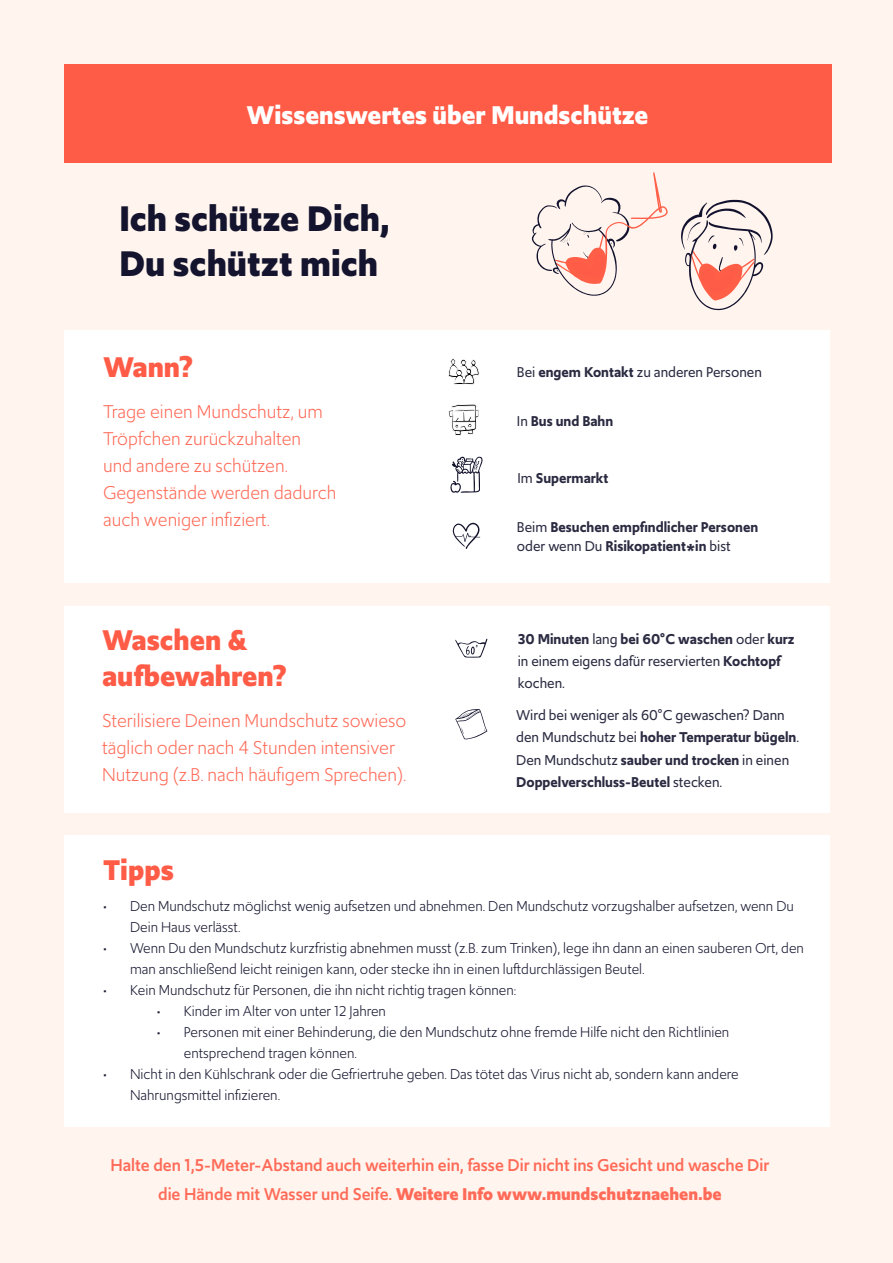
<style>
.page{position:relative;width:893px;height:1263px;background:#fff5ee}
.page>*{position:absolute;margin:0;border:0;box-sizing:border-box;transform-origin:0 0}
.t1{font:700 37.5px/45px "Upgrade";color:#14142e}
.t2{font:700 30px/36px "Upgrade";color:#ff5c47}
.t3{font:700 27px "Upgrade";color:#fff}
.t4{font:19.5px/27px "Upgrade";color:#ff6b58}
.t5{font:500 18px/28.5px "Upgrade";color:#ff6b58;text-align:center}
.t6{font:15px/21px "Upgrade";color:#14142e}
.t7{font:15px/22.2px "Upgrade";color:#2a2a41}
.t8{font:600 15px/19.5px "Upgrade";color:#2a2a41}
.s1{font-weight:600}
.s2{font-weight:400}
.s3{font-weight:700}
</style>
<div class="page">
<div style="left:64px;top:330px;width:765px;height:253px;background:#fff"></div>
<div style="left:64px;top:606px;width:765px;height:206px;background:#fff"></div>
<div style="left:64px;top:836px;width:765px;height:291px;background:#fff"></div>
<div style="left:64px;top:65px;width:767px;height:98px;background:#ff5c47"></div>
<svg style="left:448px;top:358px;width:31px;height:27px"></svg>
<svg style="left:450px;top:456px;width:33px;height:37px"></svg>
<svg style="left:448px;top:404px;width:31px;height:32px"></svg>
<svg style="left:452px;top:522px;width:28px;height:27px"></svg>
<svg style="left:681px;top:200px;width:92px;height:110px"></svg>
<svg style="left:532px;top:172px;width:136px;height:124px"></svg>
<svg style="left:455px;top:638px;width:32px;height:20px"></svg>
<svg style="left:455px;top:709px;width:32px;height:30px"></svg>
<h3 class="t3" style="left:247px;top:97px;width:403px">Wissenswertes über Mundschütze</h3>
<h1 class="t1" style="left:119px;top:196px;width:273px">Ich schütze Dich,<br>Du schützt mich</h1>
<h2 class="t2" style="left:103px;top:349px;width:92px">Wann?</h2>
<h3 class="t4" style="left:103px;top:398px;width:235px">Trage einen Mundschutz, um<br>Tröpfchen zurückzuhalten<br>und andere zu schützen.<br>Gegenstände werden dadurch auch weniger infiziert.</h3>
<h2 class="t2" style="left:102px;top:623px;width:187px">Waschen &amp; aufbewahren?</h2>
<h3 class="t4" style="left:102px;top:707px;width:306px">Sterilisiere Deinen Mundschutz sowieso täglich oder nach 4 Stunden intensiver<br>Nutzung (z.B. nach häufigem Sprechen).</h3>
<p class="t7" style="left:517px;top:361px;width:246px">Bei <span class="s1">engem Kontakt</span> zu anderen Personen</p>
<p class="t8" style="left:517px;top:411px;width:98px"><span class="s2">In</span> Bus und Bahn</p>
<p class="t8" style="left:518px;top:468px;width:93px"><span class="s2">Im</span> Supermarkt</p>
<p class="t8" style="left:517px;top:517px;width:243px"><span class="s2">Beim</span> Besuchen empfindlicher Personen <span class="s2">oder wenn Du</span> Risikopatient*in <span class="s2">bist</span></p>
<p class="t7" style="left:518px;top:628px;width:278px"><span class="s1">30 Minuten</span> lang <span class="s1">bei 60°C waschen</span> oder <span class="s1">kurz </span>in einem eigens dafür reservierten <span class="s1">Kochtopf </span>kochen.</p>
<p class="t7" style="left:516px;top:704px;width:284px">Wird bei weniger als 60°C gewaschen? Dann den Mundschutz bei <span class="s1">hoher Temperatur bügeln</span>.<br>Den Mundschutz <span class="s1">sauber und trocken</span> in einen <span class="s1">Doppelverschluss-Beutel</span> stecken.</p>
<h2 class="t2" style="left:103px;top:852px;width:72px">Tipps</h2>
<p class="t6" style="left:130px;top:896px;width:665px;text-indent:-27px">• Den Mundschutz möglichst wenig aufsetzen und abnehmen. Den Mundschutz vorzugshalber aufsetzen, wenn Du<br>Dein Haus verlässt.</p>
<p class="t6" style="left:130px;top:938px;width:675px;text-indent:-27px">• Wenn Du den Mundschutz kurzfristig abnehmen musst (z.B. zum Trinken), lege ihn dann an einen sauberen Ort, den man anschließend leicht reinigen kann, oder stecke ihn in einen luftdurchlässigen Beutel.</p>
<p class="t6" style="left:103px;top:980px;width:415px">• Kein Mundschutz für Personen, die ihn nicht richtig tragen können:</p>
<p class="t6" style="left:157px;top:1001px;width:231px">• Kinder im Alter von unter 12 Jahren</p>
<p class="t6" style="left:184px;top:1022px;width:547px;text-indent:-27px">• Personen mit einer Behinderung, die den Mundschutz ohne fremde Hilfe nicht den Richtlinien entsprechend tragen können.</p>
<p class="t6" style="left:130px;top:1064px;width:610px;text-indent:-27px">• Nicht in den Kühlschrank oder die Gefriertruhe geben. Das tötet das Virus nicht ab, sondern kann andere<br>Nahrungsmittel infizieren.</p>
<p class="t5" style="left:111px;top:1151px;width:660px">Halte den 1,5-Meter-Abstand auch weiterhin ein, fasse Dir nicht ins Gesicht und wasche Dir die Hände mit Wasser und Seife. <span class="s3">Weitere Info www.mundschutznaehen.be</span></p>
</div>
